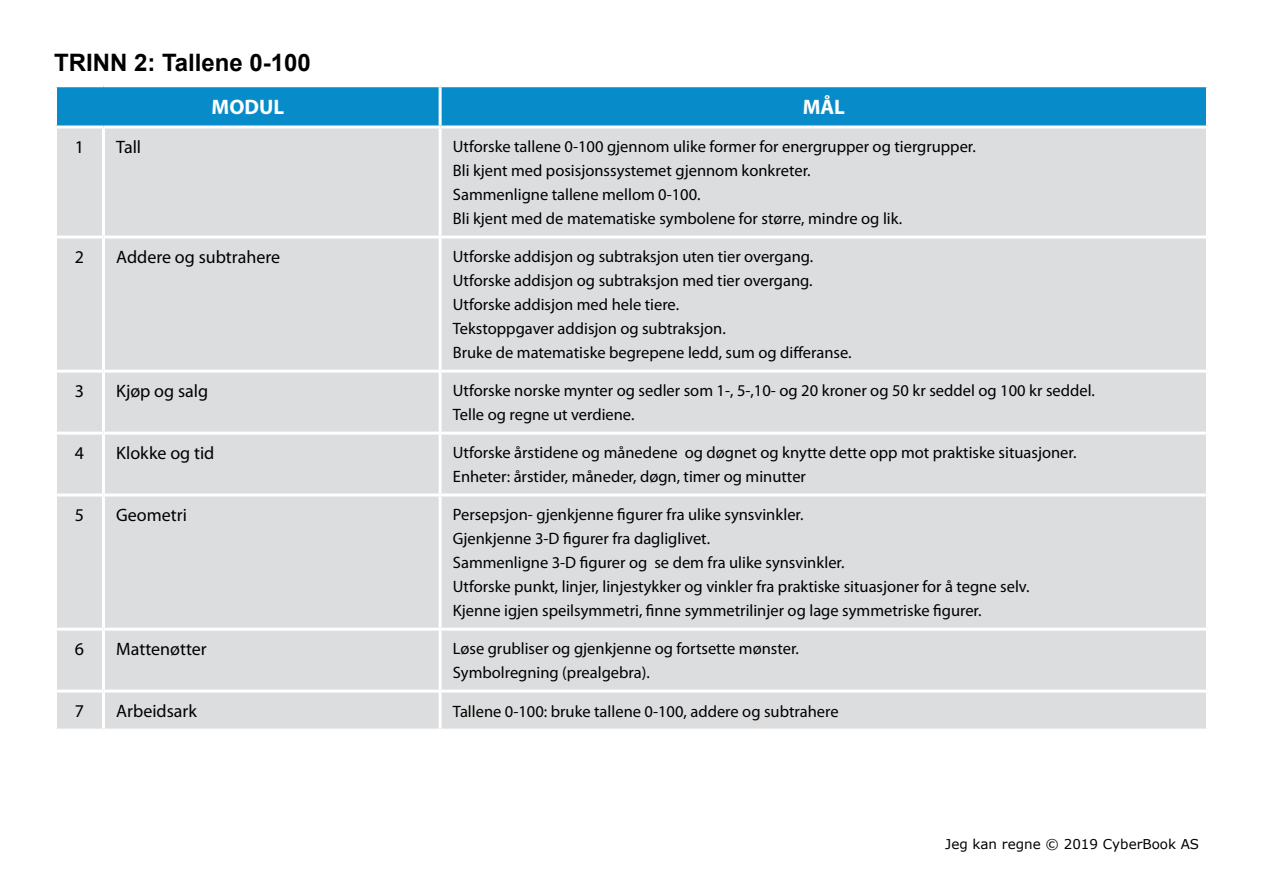
<style>
.page{position:relative;width:1263px;height:893px;background:#fff}
.page>*{position:absolute;margin:0;border:0;box-sizing:border-box;transform-origin:0 0}
.t1{font:700 24px "Arial";color:#000}
.t2{font:700 21px "Myriad Pro";color:#fff}
.t3{font:18px "Myriad Pro";color:#000}
.t4{font:16.5px/24px "Myriad Pro";color:#000}
.t5{font:13.5px "Verdana";color:#000}
</style>
<div class="page">
<div style="left:57px;top:87px;width:1149px;height:38px;background:#088cc9"></div>
<div style="left:57px;top:128px;width:1149px;height:601px;background:#dcddde"></div>
<hr style="left:439px;top:87px;width:3px;height:38px;background:#fff">
<hr style="left:54px;top:236px;width:49px;height:3px;background:#fff">
<hr style="left:103px;top:236px;width:337px;height:3px;background:#fff">
<hr style="left:440px;top:236px;width:769px;height:3px;background:#fff">
<hr style="left:54px;top:370px;width:49px;height:3px;background:#fff">
<hr style="left:103px;top:370px;width:337px;height:3px;background:#fff">
<hr style="left:440px;top:370px;width:769px;height:3px;background:#fff">
<hr style="left:54px;top:432px;width:49px;height:3px;background:#fff">
<hr style="left:103px;top:432px;width:337px;height:3px;background:#fff">
<hr style="left:440px;top:432px;width:769px;height:3px;background:#fff">
<hr style="left:54px;top:494px;width:49px;height:3px;background:#fff">
<hr style="left:103px;top:494px;width:337px;height:3px;background:#fff">
<hr style="left:440px;top:494px;width:769px;height:3px;background:#fff">
<hr style="left:54px;top:628px;width:49px;height:3px;background:#fff">
<hr style="left:103px;top:628px;width:337px;height:3px;background:#fff">
<hr style="left:440px;top:628px;width:769px;height:3px;background:#fff">
<hr style="left:54px;top:690px;width:49px;height:3px;background:#fff">
<hr style="left:103px;top:690px;width:337px;height:3px;background:#fff">
<hr style="left:440px;top:690px;width:769px;height:3px;background:#fff">
<hr style="left:439px;top:128px;width:3px;height:108px;background:#fff">
<hr style="left:439px;top:239px;width:3px;height:131px;background:#fff">
<hr style="left:439px;top:373px;width:3px;height:59px;background:#fff">
<hr style="left:439px;top:435px;width:3px;height:59px;background:#fff">
<hr style="left:439px;top:497px;width:3px;height:131px;background:#fff">
<hr style="left:439px;top:631px;width:3px;height:59px;background:#fff">
<hr style="left:439px;top:693px;width:3px;height:36px;background:#fff">
<hr style="left:102px;top:128px;width:3px;height:108px;background:#fff">
<hr style="left:102px;top:239px;width:3px;height:131px;background:#fff">
<hr style="left:102px;top:373px;width:3px;height:59px;background:#fff">
<hr style="left:102px;top:435px;width:3px;height:59px;background:#fff">
<hr style="left:102px;top:497px;width:3px;height:131px;background:#fff">
<hr style="left:102px;top:631px;width:3px;height:59px;background:#fff">
<hr style="left:102px;top:693px;width:3px;height:36px;background:#fff">
<h1 class="t1" style="left:54px;top:47px;width:258px">TRINN 2: Tallene 0-100</h1>
<p class="t2" style="left:212px;top:93px;width:74px">MODUL</p>
<p class="t2" style="left:803px;top:93px;width:44px">MÅL</p>
<p class="t3" style="left:75px;top:136px;width:11px">1</p>
<p class="t3" style="left:116px;top:136px;width:26px">Tall</p>
<p class="t4" style="left:453px;top:134px;width:524px">Utforske tallene 0-100 gjennom ulike former for energrupper og tiergrupper.<br>Bli kjent med posisjonssystemet gjennom konkreter.<br>Sammenligne tallene mellom 0-100.<br>Bli kjent med de matematiske symbolene for større, mindre og lik.</p>
<p class="t3" style="left:75px;top:246px;width:11px">2</p>
<p class="t3" style="left:116px;top:246px;width:165px">Addere og subtrahere</p>
<p class="t4" style="left:453px;top:244px;width:400px">Utforske addisjon og subtraksjon uten tier overgang.<br>Utforske addisjon og subtraksjon med tier overgang.<br>Utforske addisjon med hele tiere.<br>Tekstoppgaver addisjon og subtraksjon.<br>Bruke de matematiske begrepene ledd, sum og differanse.</p>
<p class="t3" style="left:75px;top:380px;width:11px">3</p>
<p class="t3" style="left:116px;top:380px;width:93px">Kjøp og salg</p>
<p class="t4" style="left:453px;top:378px;width:643px">Utforske norske mynter og sedler som 1-, 5-,10- og 20 kroner og 50 kr seddel og 100 kr seddel.<br>Telle og regne ut verdiene.</p>
<p class="t3" style="left:75px;top:442px;width:11px">4</p>
<p class="t3" style="left:116px;top:442px;width:100px">Klokke og tid</p>
<p class="t4" style="left:453px;top:440px;width:625px">Utforske årstidene og månedene og døgnet og knytte dette opp mot praktiske situasjoner.<br>Enheter: årstider, måneder, døgn, timer og minutter</p>
<p class="t3" style="left:75px;top:504px;width:11px">5</p>
<p class="t3" style="left:116px;top:504px;width:72px">Geometri</p>
<p class="t4" style="left:453px;top:502px;width:578px">Persepsjon- gjenkjenne figurer fra ulike synsvinkler.<br>Gjenkjenne 3-D figurer fra dagliglivet.<br>Sammenligne 3-D figurer og se dem fra ulike synsvinkler.<br>Utforske punkt, linjer, linjestykker og vinkler fra praktiske situasjoner for å tegne selv.<br>Kjenne igjen speilsymmetri, finne symmetrilinjer og lage symmetriske figurer.</p>
<p class="t3" style="left:75px;top:638px;width:11px">6</p>
<p class="t3" style="left:116px;top:638px;width:92px">Mattenøtter</p>
<p class="t4" style="left:453px;top:636px;width:348px">Løse grubliser og gjenkjenne og fortsette mønster.<br>Symbolregning (prealgebra).</p>
<p class="t3" style="left:75px;top:700px;width:11px">7</p>
<p class="t3" style="left:116px;top:700px;width:82px">Arbeidsark</p>
<p class="t4" style="left:453px;top:699px;width:387px">Tallene 0-100: bruke tallene 0-100, addere og subtrahere</p>
<p class="t5" style="left:945px;top:835px;width:255px">Jeg kan regne © 2019 CyberBook AS</p>
</div>
